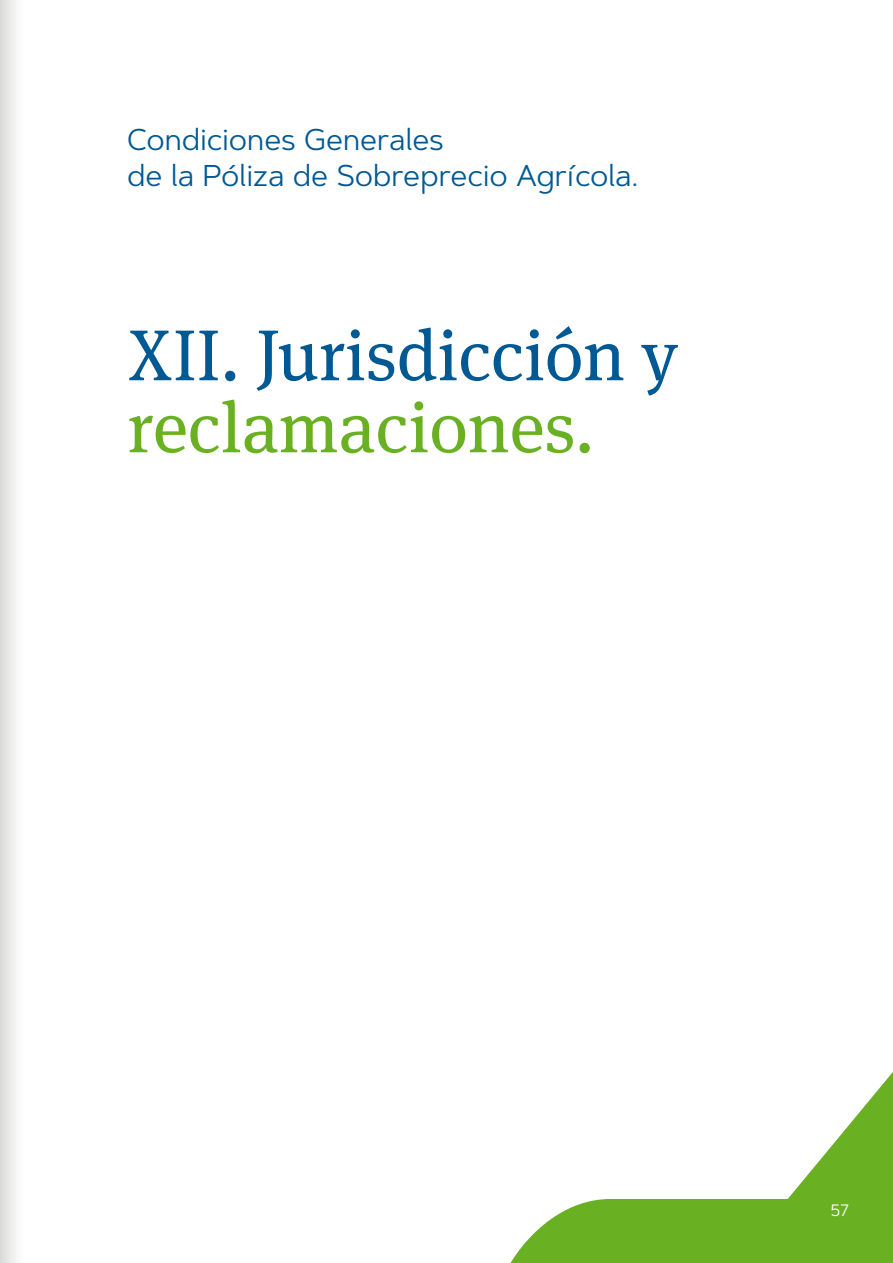
<style>
.page{position:relative;width:893px;height:1263px;background:#fff}
.page>*{position:absolute;margin:0;border:0;box-sizing:border-box;transform-origin:0 0}
._2020_Portadilla_Titular_-_azul{font:72px/72px "Meta Serif Pro";color:#005993}
.t1{font:30px/36px "Artegra Sans";letter-spacing:-.005em;color:#005993}
.t2{font:16.5px "Artegra Sans";color:#fff}
.s1{color:#6ab023}
</style>
<div class="page">
<svg style="left:510px;top:1072px;width:383px;height:191px"></svg>
<div style="left:0;top:0;width:40px;height:1263px;background:linear-gradient(to right,#e3e2e2,#fff)"></div>
<p class="t1" style="left:127px;top:121px;width:512px">Condiciones Generales<br>de la Póliza de Sobreprecio Agrícola.</p>
<p class="_2020_Portadilla_Titular_-_azul" style="left:128px;top:316px;width:552px">XII. Jurisdicción y <span class="s1">reclamaciones.</span></p>
<p class="t2" style="left:831px;top:1198px;width:20px">57</p>
</div>
